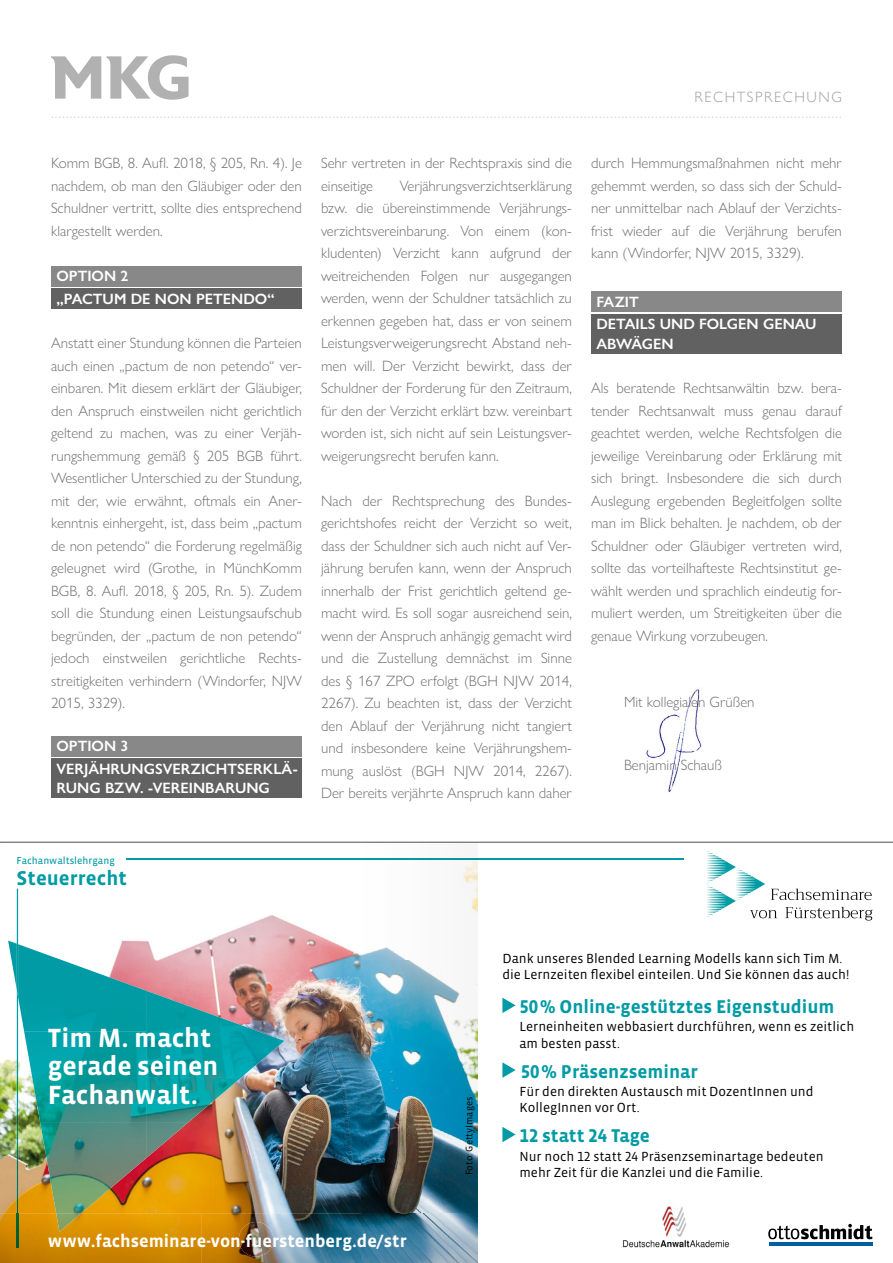
<style>
.page{position:relative;width:893px;height:1263px;background:#fff}
.page>*{position:absolute;margin:0;border:0;box-sizing:border-box;transform-origin:0 0}
.t1{font:700 27px/28.5px "Vista Sans OTCE";color:#fff}
.t2{font:700 20.4px "Vista Sans OTCE";color:#009ba4}
.t3{font:700 18.9px "Vista Sans OTCE";color:#009ba4}
.t4{font:700 18px "Vista Sans OTCE";color:#fff}
.t5{font:300 15px/22.5px "Gill Sans Nova";color:#6f6f6f;text-align:justify}
.t6{font:600 15px/19.5px "Gill Sans Nova";color:#fff}
.t7{font:300 15px "Gill Sans Nova";letter-spacing:.1em;color:#a0a0a0}
.t8{font:13.5px/16.2px "Vista Sans OTCE";color:#000}
.t9{font:13.5px "Gill Sans Nova";color:#d2d2d2}
.t10{font:10.2px "Vista Sans OTCE";color:#009ba4}
.t11{font:9.75px "Vista Sans OTCE";color:#000}
</style>
<div class="page">
<img style="left:0;top:858px;width:477px;height:405px">
<img style="left:17px;top:888px;width:1px;height:359px">
<img style="left:8px;top:940px;width:138px;height:92px">
<img style="left:146px;top:991px;width:138px;height:86px">
<img style="left:24px;top:1031px;width:122px;height:92px">
<img style="left:146px;top:1077px;width:96px;height:46px">
<img style="left:40px;top:1123px;width:106px;height:91px">
<img style="left:146px;top:1123px;width:42px;height:35px">
<img style="left:17px;top:944px;width:1px;height:53px">
<svg style="left:707px;top:851px;width:165px;height:69px"></svg>
<hr style="left:477px;top:859px;width:206px;height:1px;background:#009ba4">
<img style="left:126px;top:859px;width:351px;height:1px">
<img style="left:623px;top:1206px;width:107px;height:42px">
<svg style="left:768px;top:1224px;width:104px;height:15px"></svg>
<hr style="left:769px;top:1243px;width:103px;height:3px;background:#0061a1">
<svg style="left:502px;top:998px;width:14px;height:15px"></svg>
<svg style="left:502px;top:1062px;width:14px;height:16px"></svg>
<svg style="left:502px;top:1127px;width:14px;height:15px"></svg>
<img style="left:56px;top:1214px;width:25px;height:18px">
<img style="left:477px;top:1214px;width:1px;height:49px">
<img style="left:239px;top:1222px;width:34px;height:34px;border-radius:17px">
<svg style="left:51px;top:55px;width:138px;height:45px"></svg>
<hr style="left:0;top:842px;width:893px;height:1px;background:#4d4d4d">
<img style="left:646px;top:689px;width:56px;height:103px">
<div style="left:51px;top:758px;width:251px;height:40px;background:#616161"></div>
<div style="left:51px;top:736px;width:251px;height:21px;background:#888889"></div>
<div style="left:591px;top:314px;width:251px;height:40px;background:#616161"></div>
<div style="left:591px;top:291px;width:251px;height:21px;background:#888889"></div>
<div style="left:51px;top:266px;width:251px;height:21px;background:#888889"></div>
<div style="left:51px;top:288px;width:251px;height:21px;background:#616161"></div>
<p class="t7" style="left:694px;top:88px;width:149px">RECHTSPRECHUNG</p>
<p class="t9" style="left:51px;top:105px;width:792px">...................................................................................................................................................................................................................</p>
<p class="t5" style="left:51px;top:152px;width:252px">Komm BGB, 8. Aufl. 2018, § 205, Rn. 4). Je nachdem, ob man den Gläubiger oder den Schuldner vertritt, sollte dies entsprechend klargestellt werden.</p>
<p class="t5" style="left:321px;top:152px;width:252px">Sehr vertreten in der Rechtspraxis sind die einseitige</p>
<p class="t5" style="left:591px;top:152px;width:252px">durch Hemmungsmaßnahmen nicht mehr gehemmt werden, so dass sich der Schuld&shy;ner unmittelbar nach Ablauf der Verzichts&shy;frist wieder auf die Verjährung berufen kann (Windorfer, NJW 2015, 3329).</p>
<p class="t5" style="left:321px;top:174px;width:252px;text-indent:79px">Verjährungsverzichtserklärung bzw. die übereinstimmende Verjährungs&shy;verzichtsvereinbarung. Von einem (kon&shy;kludenten) Verzicht kann aufgrund der weitreichenden Folgen nur ausgegangen werden, wenn der Schuldner tatsächlich zu erkennen gegeben hat, dass er von seinem Leistungsverweigerungsrecht Abstand neh&shy;men will. Der Verzicht bewirkt, dass der Schuldner der Forderung für den Zeitraum, für den der Verzicht erklärt bzw. vereinbart worden ist, sich nicht auf sein Leistungsver&shy;weigerungsrecht berufen kann.</p>
<p class="t5" style="left:321px;top:489px;width:252px">Nach der Rechtsprechung des Bundes&shy;gerichtshofes reicht der Verzicht so weit, dass der Schuldner sich auch nicht auf Ver&shy;jährung berufen kann, wenn der Anspruch innerhalb der Frist gerichtlich geltend ge&shy;macht wird. Es soll sogar ausreichend sein, wenn der Anspruch anhängig gemacht wird und die Zustellung demnächst im Sinne des § 167 ZPO erfolgt (BGH NJW 2014, 2267). Zu beachten ist, dass der Verzicht den Ablauf der Verjährung nicht tangiert und insbesondere keine Verjährungshem&shy;mung auslöst (BGH NJW 2014, 2267).<br>Der bereits verjährte Anspruch kann daher</p>
<p class="t6" style="left:56px;top:265px;width:220px;line-height:22.5px">OPTION 2<br>„PACTUM DE NON PETENDO“</p>
<p class="t6" style="left:596px;top:292px;width:44px">FAZIT</p>
<p class="t6" style="left:596px;top:314px;width:222px">DETAILS UND FOLGEN GENAU<br>ABWÄGEN</p>
<p class="t5" style="left:51px;top:332px;width:252px">Anstatt einer Stundung können die Parteien auch einen „pactum de non petendo“ ver&shy;einbaren. Mit diesem erklärt der Gläubiger, den Anspruch einstweilen nicht gerichtlich geltend zu machen, was zu einer Verjäh&shy;rungshemmung gemäß § 205 BGB führt.<br>Wesentlicher Unterschied zu der Stundung, mit der, wie erwähnt, oftmals ein Aner&shy;kenntnis einhergeht, ist, dass beim „pactum de non petendo“ die Forderung regelmäßig geleugnet wird (Grothe, in MünchKomm BGB, 8. Aufl. 2018, § 205, Rn. 5). Zudem soll die Stundung einen Leistungsaufschub begründen, der „pactum de non petendo“ jedoch einstweilen gerichtliche Rechts&shy;streitigkeiten verhindern (Windorfer, NJW 2015, 3329).</p>
<p class="t5" style="left:591px;top:377px;width:252px">Als beratende Rechtsanwältin bzw. bera&shy;tender Rechtsanwalt muss genau darauf geachtet werden, welche Rechtsfolgen die jeweilige Vereinbarung oder Erklärung mit sich bringt. Insbesondere die sich durch Auslegung ergebenden Begleitfolgen sollte man im Blick behalten. Je nachdem, ob der Schuldner oder Gläubiger vertreten wird, sollte das vorteilhafteste Rechtsinstitut ge&shy;wählt werden und sprachlich eindeutig for&shy;muliert werden, um Streitigkeiten über die genaue Wirkung vorzubeugen.</p>
<p class="t5" style="left:624px;top:690px;width:132px">Mit kollegialen Grüßen</p>
<p class="t6" style="left:56px;top:736px;width:74px">OPTION 3</p>
<p class="t6" style="left:56px;top:759px;width:243px">VERJÄHRUNGSVERZICHTSERKLÄ-</p>
<p class="t5" style="left:624px;top:753px;width:100px">Benjamin Schauß</p>
<p class="t6" style="left:56px;top:778px;width:215px">RUNG BZW. -VEREINBARUNG</p>
<p class="t10" style="left:17px;top:855px;width:100px">Fachanwaltslehrgang</p>
<h2 class="t2" style="left:17px;top:866px;width:112px">Steuerrecht</h2>
<h1 class="t1" style="left:48px;top:1023px;width:172px">Tim M. macht gerade seinen<br>Fachanwalt.</h1>
<p class="t4" style="left:48px;top:1230px;width:360px">www.fachseminare-von-fuerstenberg.de/str</p>
<p class="t11" style="left:464px;top:1175px;width:80px;rotate:-90deg">Foto: GettyImages</p>
<p class="t8" style="left:502px;top:950px;width:348px">Dank unseres Blended Learning Modells kann sich Tim M. die Lernzeiten flexibel einteilen. Und Sie können das auch!</p>
<p class="t3" style="left:519px;top:996px;width:317px">50% Online-gestütztes Eigenstudium</p>
<p class="t8" style="left:519px;top:1018px;width:336px">Lerneinheiten webbasiert durchführen, wenn es zeitlich am besten passt.</p>
<p class="t3" style="left:521px;top:1060px;width:179px">50% Präsenzseminar</p>
<p class="t8" style="left:519px;top:1083px;width:296px">Für den direkten Austausch mit DozentInnen und<br>KollegInnen vor Ort.</p>
<p class="t3" style="left:519px;top:1125px;width:132px">12 statt 24 Tage</p>
<p class="t8" style="left:519px;top:1148px;width:306px">Nur noch 12 statt 24 Präsenzseminartage bedeuten</p>
<p class="t8" style="left:519px;top:1164px;width:245px">mehr Zeit für die Kanzlei und die Familie.</p>
</div>
